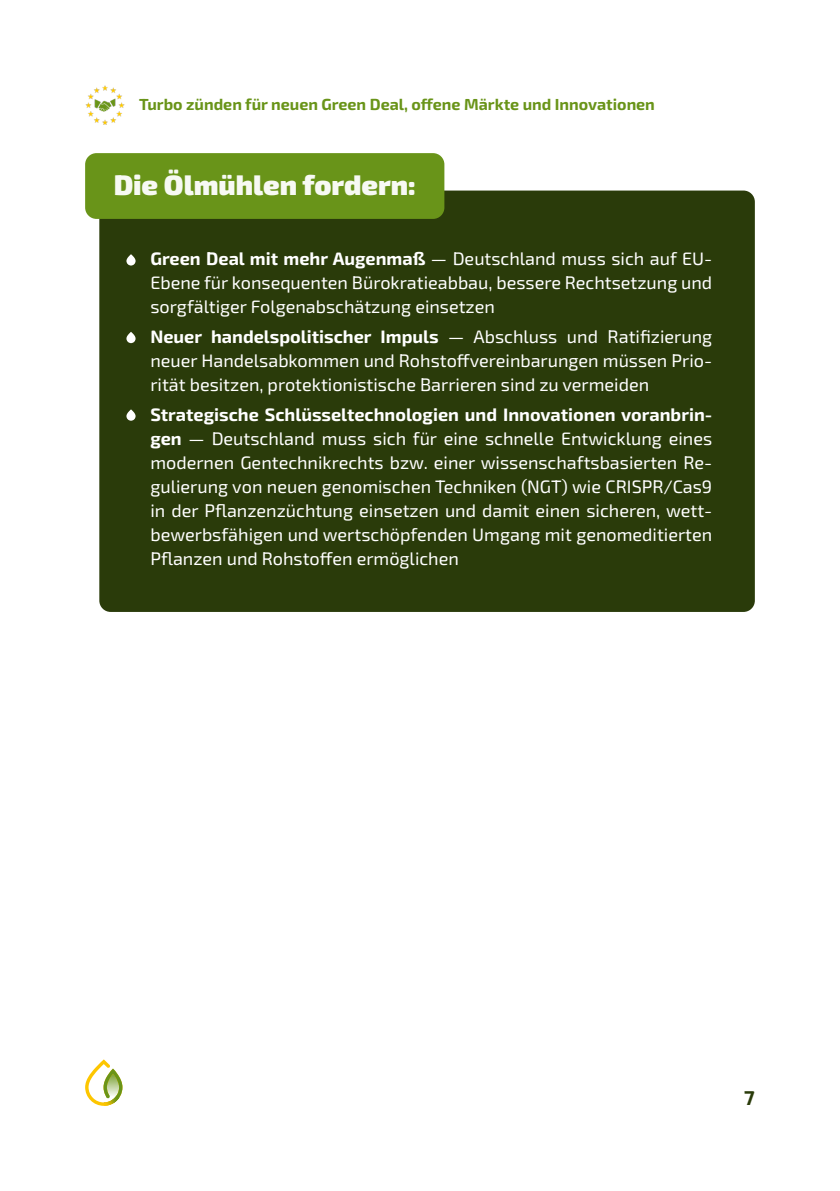
<style>
.page{position:relative;width:840px;height:1191px;background:#fff}
.page>*{position:absolute;margin:0;border:0;box-sizing:border-box;transform-origin:0 0}
.t1{font:900 28px "Exo 2";color:#fff}
.t2{font:700 20px "Exo 2";color:#2a3b0a}
.t3{font:18px/24px "Exo 2";color:#fff;text-align:justify}
.t4{font:700 16px "Exo 2";color:#699419}
.s1{font-weight:700}
</style>
<div class="page">
<div style="left:99px;top:190px;width:655px;height:422px;background:#2a3b0a;border-radius:11px"></div>
<div style="left:85px;top:153px;width:359px;height:66px;background:#699419;border-radius:11px"></div>
<img style="left:85px;top:85px;width:40px;height:40px">
<svg style="left:126px;top:254px;width:9px;height:11px"></svg>
<svg style="left:126px;top:332px;width:9px;height:11px"></svg>
<svg style="left:126px;top:409px;width:9px;height:12px"></svg>
<svg style="left:85px;top:1059px;width:37px;height:46px"></svg>
<img style="left:104px;top:1095px;width:15px;height:11px">
<p class="t4" style="left:139px;top:92px;width:517px">Turbo zünden für neuen Green Deal, offene Märkte und Innovationen</p>
<h1 class="t1" style="left:113px;top:163px;width:304px">Die Ölmühlen fordern:</h1>
<p class="t3" style="left:150px;top:246px;width:563px;text-indent:-23px"><span class="s1">• Green Deal mit mehr Augenmaß</span> — Deutschland muss sich auf EU-Ebene für konsequenten Bürokratieabbau, bessere Rechtsetzung und sorgfältiger Folgenabschätzung einsetzen</p>
<p class="t3" style="left:150px;top:324px;width:563px;text-indent:-23px"><span class="s1">• Neuer handelspolitischer Impuls</span> — Abschluss und Ratifizierung neuer Handelsabkommen und Rohstoffvereinbarungen müssen Prio&shy;rität besitzen, protektionistische Barrieren sind zu vermeiden</p>
<p class="t3" style="left:150px;top:402px;width:563px;text-indent:-23px"><span class="s1">• Strategische Schlüsseltechnologien und Innovationen voranbrin&shy;gen</span> — Deutschland muss sich für eine schnelle Entwicklung eines modernen Gentechnikrechts bzw. einer wissenschaftsbasierten Re&shy;gulierung von neuen genomischen Techniken (NGT) wie CRISPR/Cas9 in der Pflanzenzüchtung einsetzen und damit einen sicheren, wett&shy;bewerbsfähigen und wertschöpfenden Umgang mit genomeditierten Pflanzen und Rohstoffen ermöglichen</p>
<p class="t2" style="left:743px;top:1083px;width:12px">7</p>
</div>
